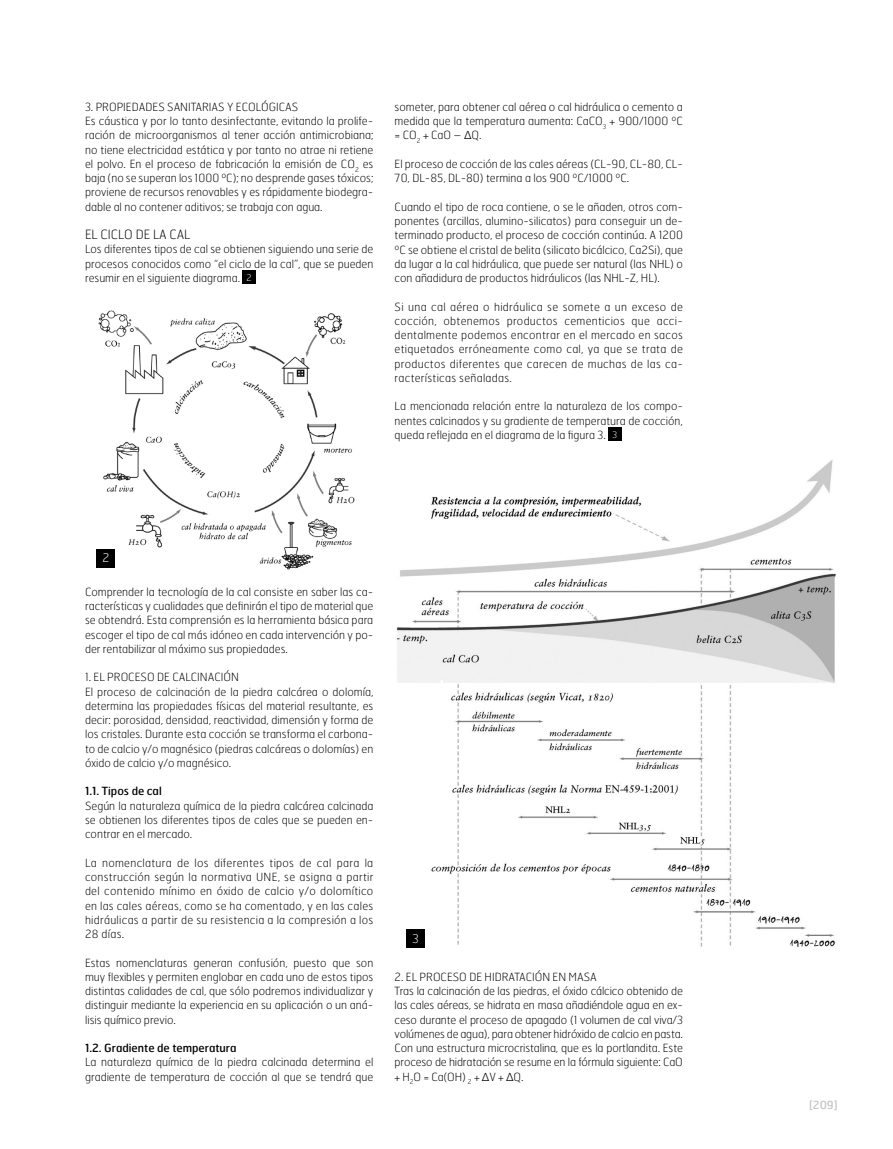
<style>
.page{position:relative;width:893px;height:1149px;background:#fff}
.page>*{position:absolute;margin:0;border:0;box-sizing:border-box;transform-origin:0 0}
.t1{font:100 12.75px "Hermes";color:#000}
.t2{font:100 12px "Hermes";color:#fff}
.t3{font:100 11.25px/14.2px "Hermes";color:#000;text-align:justify}
.t4{font:11.25px "Hermes";color:#000}
.t5{font:11.25px "Hermes";color:#c6c7c8}
.s1{font-size:9px;color:#fff}
.s2{font-family:"Helvetica Neue";font-weight:300}
</style>
<div class="page">
<div style="left:242px;top:270px;width:14px;height:13px;background:#000"></div>
<div style="left:608px;top:427px;width:13px;height:13px;background:#000"></div>
<img style="left:97px;top:310px;width:258px;height:260px">
<img style="left:396px;top:459px;width:440px;height:489px">
<div style="left:97px;top:548px;width:18px;height:19px;background:#000"></div>
<div style="left:406px;top:929px;width:19px;height:18px;background:#000"></div>
<p class="t3" style="left:85px;top:99px;width:290px;text-align:left;text-indent:142px">y ecológicas<br>Es cáustica y por lo tanto desinfectante, evitando la prolife&shy;ración de microorganismos al tener acción antimicrobiana; no tiene electricidad estática y por tanto no atrae ni retiene el polvo. En el proceso de fabricación la emisión de CO<sub>2</sub> es baja (no se superan los 1000 ºC); no desprende gases tóxicos; proviene de recursos renovables y es rápidamente biodegra&shy;dable al no contener aditivos; se trabaja con agua.</p>
<p class="t1" style="left:85px;top:226px;width:107px">EL CICLO DE LA CAL</p>
<p class="t3" style="left:85px;top:242px;width:290px">Los diferentes tipos de cal se obtienen siguiendo una serie de procesos conocidos como “el ciclo de la cal”, que se pueden resumir en el siguiente diagrama. <span class="s1">2</span></p>
<p class="t3" style="left:85px;top:99px;width:25px">3. Propiedades</p>
<p class="t3" style="left:167px;top:99px;width:7px">sanitarias</p>
<p class="t3" style="left:395px;top:99px;width:290px">someter, para obtener cal aérea o cal hidráulica o cemento a medida que la temperatura aumenta: CaCO<sub>3</sub> + 900/1000 ºC = CO<sub>2</sub> + CaO – <span class="s2">Δ</span>Q.</p>
<p class="t3" style="left:395px;top:156px;width:290px">El proceso de cocción de las cales aéreas (CL-90, CL-80, CL-<br>70, DL-85, DL-80) termina a los 900 ºC/1000 ºC.</p>
<p class="t3" style="left:395px;top:199px;width:290px">Cuando el tipo de roca contiene, o se le añaden, otros com&shy;ponentes (arcillas, alumino-silicatos) para conseguir un de&shy;terminado producto, el proceso de cocción continúa. A 1200 ºC se obtiene el cristal de belita (silicato bicálcico, Ca2Si), que da lugar a la cal hidráulica, que puede ser natural (las NHL) o con añadidura de productos hidráulicos (las NHL-Z, HL).</p>
<p class="t3" style="left:395px;top:299px;width:290px">Si una cal aérea o hidráulica se somete a un exceso de cocción, obtenemos productos cementicios que acci&shy;dentalmente podemos encontrar en el mercado en sacos etiquetados erróneamente como cal, ya que se trata de productos diferentes que carecen de muchas de las ca&shy;racterísticas señaladas.</p>
<p class="t3" style="left:395px;top:399px;width:290px">La mencionada relación entre la naturaleza de los compo&shy;nentes calcinados y su gradiente de temperatura de cocción, queda reflejada en el diagrama de la figura 3. <span class="s1">3</span></p>
<p class="t2" style="left:102px;top:550px;width:8px">2</p>
<p class="t3" style="left:85px;top:584px;width:290px">Comprender la tecnología de la cal consiste en saber las ca&shy;racterísticas y cualidades que definirán el tipo de material que se obtendrá. Esta comprensión es la herramienta básica para escoger el tipo de cal más idóneo en cada intervención y po&shy;der rentabilizar al máximo sus propiedades.</p>
<p class="t3" style="left:85px;top:669px;width:30px">1. El proceso</p>
<p class="t3" style="left:85px;top:669px;width:290px;text-align:left;text-indent:72px">de calcinación<br>El proceso de calcinación de la piedra calcárea o dolomía, determina las propiedades físicas del material resultante, es decir: porosidad, densidad, reactividad, dimensión y forma de los cristales. Durante esta cocción se transforma el carbona&shy;to de calcio y/o magnésico (piedras calcáreas o dolomías) en óxido de calcio y/o magnésico.</p>
<p class="t4" style="left:85px;top:784px;width:78px">1.1. Tipos de cal</p>
<p class="t3" style="left:85px;top:798px;width:290px">Según la naturaleza química de la piedra calcárea calcinada se obtienen los diferentes tipos de cales que se pueden en&shy;contrar en el mercado.</p>
<p class="t3" style="left:85px;top:855px;width:290px">La nomenclatura de los diferentes tipos de cal para la construcción según la normativa UNE, se asigna a partir del contenido mínimo en óxido de calcio y/o dolomítico en las cales aéreas, como se ha comentado, y en las cales hidráulicas a partir de su resistencia a la compresión a los 28 días.</p>
<p class="t3" style="left:85px;top:954px;width:290px">Estas nomenclaturas generan confusión, puesto que son muy flexibles y permiten englobar en cada uno de estos tipos distintas calidades de cal, que sólo podremos individualizar y distinguir mediante la experiencia en su aplicación o un aná&shy;lisis químico previo.</p>
<p class="t4" style="left:85px;top:1040px;width:153px">1.2. Gradiente de temperatura</p>
<p class="t3" style="left:85px;top:1054px;width:290px">La naturaleza química de la piedra calcinada determina el gradiente de temperatura de cocción al que se tendrá que</p>
<p class="t2" style="left:412px;top:931px;width:8px">3</p>
<p class="t3" style="left:395px;top:969px;width:33px">2. El proceso</p>
<p class="t3" style="left:469px;top:969px;width:23px">de hidratación</p>
<p class="t3" style="left:395px;top:969px;width:290px;text-align:left;text-indent:158px">en masa<br>Tras la calcinación de las piedras, el óxido cálcico obtenido de las cales aéreas, se hidrata en masa añadiéndole agua en ex&shy;ceso durante el proceso de apagado (1 volumen de cal viva/3 volúmenes de agua), para obtener hidróxido de calcio en pasta.<br>Con una estructura microcristalina, que es la portlandita. Este proceso de hidratación se resume en la fórmula siguiente: CaO + H<sub>2</sub>O = Ca(OH) <sub>2</sub> + <span class="s2">Δ</span>V + <span class="s2">Δ</span>Q.</p>
<p class="t5" style="left:809px;top:1097px;width:30px">[209]</p>
</div>
